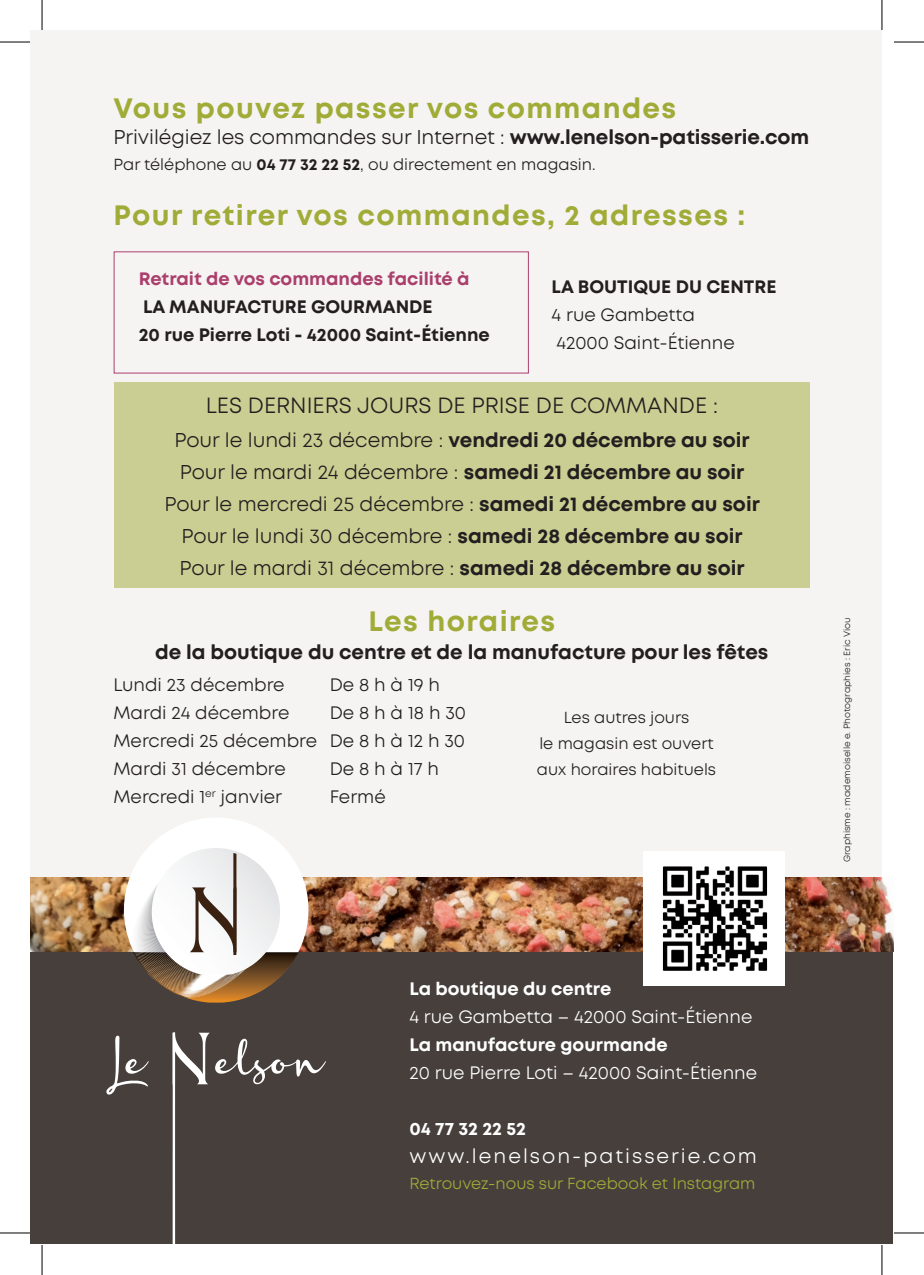
<style>
.page{position:relative;width:924px;height:1275px;background:#fff}
.page>*{position:absolute;margin:0;border:0;box-sizing:border-box;transform-origin:0 0}
.t1{font:700 28px "Mont";letter-spacing:.05em;color:#a1ac38}
.t2{font:22px "Mont";color:#231f20}
.t3{font:20px "Mont";color:#231f20}
.t4{font:700 20px "Mont";color:#231f20}
.t5{font:20px "Mont";letter-spacing:.1em;color:#fff}
.t6{font:18px "Mont";color:#231f20}
.t7{font:700 18px "Mont";color:#231f20}
.t8{font:18px "Mont";color:#fff}
.t9{font:700 18px "Mont";color:#fff}
.t10{font:700 18px "Mont";color:#ab3f6c}
.t11{font:16px "Mont";color:#231f20}
.t12{font:16px "Mont";color:#a1ac38}
.t13{font:9px "Mont";color:#231f20}
.s1{font-weight:700}
.s2{font-weight:400}
</style>
<div class="page">
<div style="left:31px;top:31px;width:850px;height:1213px;background:#f5f4f3"></div>
<div style="left:31px;top:949px;width:861px;height:295px;background:#463f3c"></div>
<img style="left:31px;top:877px;width:861px;height:74px">
<div style="left:114px;top:382px;width:695px;height:206px;background:#cbce92"></div>
<div style="left:124px;top:817px;width:184px;height:185px;background:#fff;border-radius:50%"></div>
<svg style="left:130px;top:848px;width:168px;height:154px"></svg>
<svg style="left:106px;top:1035px;width:43px;height:60px"></svg>
<svg style="left:172px;top:1032px;width:154px;height:212px"></svg>
<div style="left:643px;top:851px;width:141px;height:134px;background:#fff"></div>
<img style="left:662px;top:866px;width:106px;height:105px">
<hr style="left:0;top:42px;width:30px;height:1px;background:#000">
<hr style="left:893px;top:42px;width:30px;height:1px;background:#000">
<hr style="left:0;top:1232px;width:30px;height:1px;background:#000">
<hr style="left:893px;top:1232px;width:30px;height:1px;background:#000">
<hr style="left:42px;top:0;width:1px;height:30px;background:#000">
<hr style="left:42px;top:1245px;width:1px;height:30px;background:#000">
<hr style="left:881px;top:0;width:1px;height:30px;background:#000">
<hr style="left:881px;top:1245px;width:1px;height:30px;background:#000">
<p class="t1" style="left:113px;top:90px;width:564px">Vous pouvez passer vos commandes</p>
<p class="t3" style="left:113px;top:125px;width:697px">Privilégiez les commandes sur Internet : <span class="s1">www.lenelson-patisserie.com</span></p>
<p class="t11" style="left:113px;top:155px;width:483px">Par téléphone au <span class="s1">04 77 32 22 52</span>, ou directement en magasin.</p>
<p class="t1" style="left:113px;top:196px;width:633px">Pour retirer vos commandes, 2 adresses :</p>
<p class="t10" style="left:139px;top:267px;width:332px">Retrait de vos commandes facilité à</p>
<p class="t7" style="left:143px;top:295px;width:291px">LA MANUFACTURE GOURMANDE</p>
<p class="t7" style="left:139px;top:323px;width:352px">20 rue Pierre Loti - 42000 Saint-Étienne</p>
<p class="t7" style="left:551px;top:275px;width:226px">LA BOUTIQUE DU CENTRE</p>
<p class="t6" style="left:551px;top:303px;width:145px">4 rue Gambetta</p>
<p class="t6" style="left:556px;top:331px;width:180px">42000 Saint-Étienne</p>
<p class="t2" style="left:206px;top:391px;width:513px">LES DERNIERS JOURS DE PRISE DE COMMANDE :</p>
<p class="t4" style="left:174px;top:426px;width:576px"><span class="s2">Pour le lundi 23 décembre :</span> vendredi 20 décembre au soir</p>
<p class="t3" style="left:180px;top:459px;width:566px">Pour le mardi 24 décembre : <span class="s1">samedi 21 décembre au soir</span></p>
<p class="t3" style="left:164px;top:491px;width:596px">Pour le mercredi 25 décembre : <span class="s1">samedi 21 décembre au soir</span></p>
<p class="t3" style="left:181px;top:523px;width:562px">Pour le lundi 30 décembre : <span class="s1">samedi 28 décembre au soir</span></p>
<p class="t3" style="left:179px;top:555px;width:566px">Pour le mardi 31 décembre : <span class="s1">samedi 28 décembre au soir</span></p>
<p class="t1" style="left:368px;top:602px;width:188px">Les horaires</p>
<p class="t4" style="left:155px;top:638px;width:614px">de la boutique du centre et de la manufacture pour les fêtes</p>
<p class="t6" style="left:113px;top:673px;width:173px">Lundi 23 décembre</p>
<p class="t6" style="left:329px;top:673px;width:112px">De 8 h à 19 h</p>
<p class="t6" style="left:113px;top:701px;width:177px">Mardi 24 décembre</p>
<p class="t6" style="left:329px;top:701px;width:138px">De 8 h à 18 h 30</p>
<p class="t6" style="left:113px;top:729px;width:353px">Mercredi 25 décembre De 8 h à 12 h 30</p>
<p class="t6" style="left:113px;top:757px;width:174px">Mardi 31 décembre</p>
<p class="t6" style="left:329px;top:757px;width:111px">De 8 h à 17 h</p>
<p class="t6" style="left:113px;top:785px;width:170px">Mercredi 1<sup>er</sup> janvier</p>
<p class="t6" style="left:329px;top:785px;width:58px">Fermé</p>
<p class="t11" style="left:563px;top:707px;width:127px">Les autres jours</p>
<p class="t11" style="left:539px;top:733px;width:176px">le magasin est ouvert</p>
<p class="t11" style="left:536px;top:759px;width:180px">aux horaires habituels</p>
<p class="t13" style="left:840px;top:862px;width:246px;rotate:-90deg">Graphisme : mademoiselle e. Photographies : Eric Viou</p>
<p class="t9" style="left:409px;top:977px;width:203px">La boutique du centre</p>
<p class="t8" style="left:409px;top:1005px;width:344px">4 rue Gambetta – 42000 Saint-Étienne</p>
<p class="t9" style="left:409px;top:1033px;width:259px">La manufacture gourmande</p>
<p class="t8" style="left:409px;top:1061px;width:349px">20 rue Pierre Loti – 42000 Saint-Étienne</p>
<p class="t9" style="left:409px;top:1117px;width:118px">04 77 32 22 52</p>
<p class="t5" style="left:409px;top:1143px;width:349px">www.lenelson-patisserie.com</p>
<p class="t12" style="left:409px;top:1173px;width:347px">Retrouvez-nous sur Facebook et Instagram</p>
</div>
